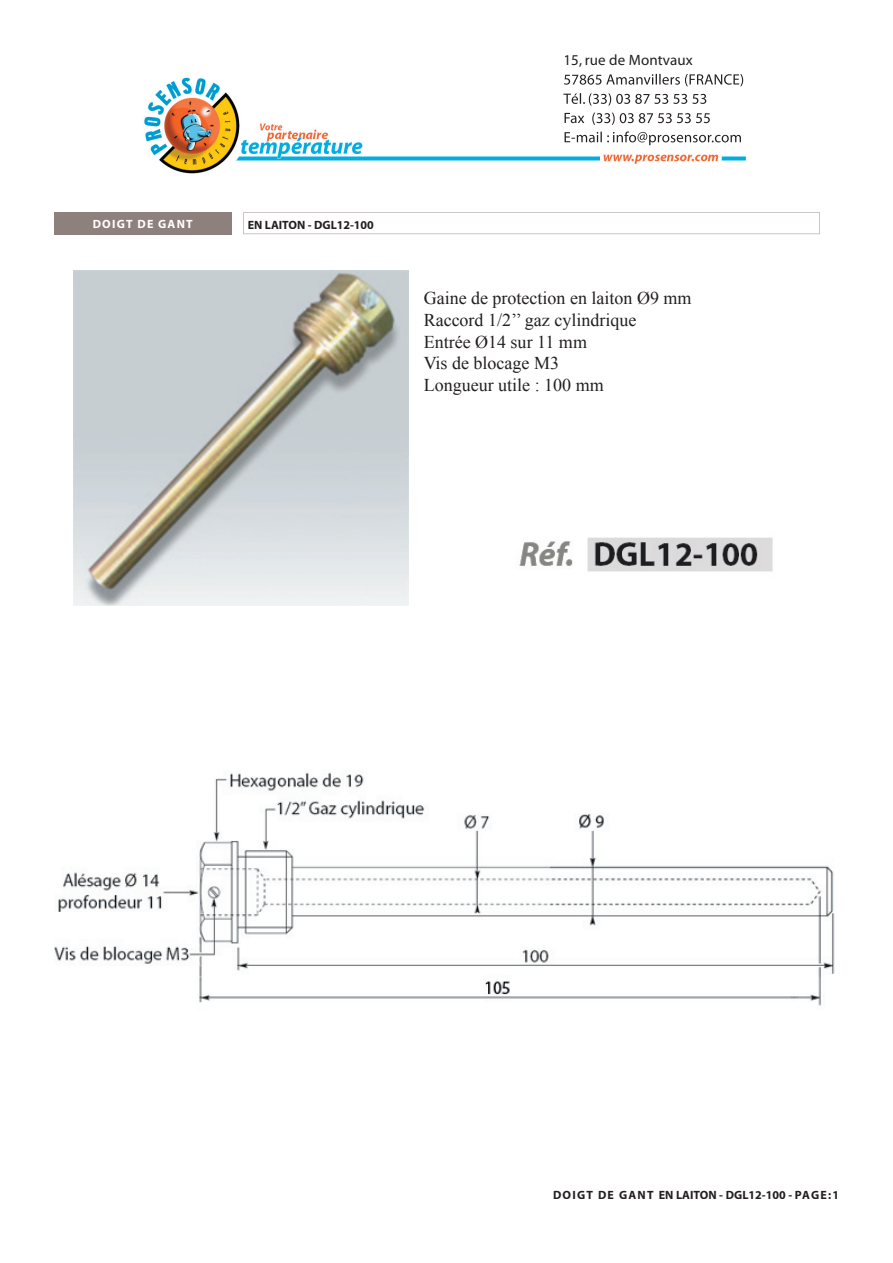
<style>
.page{position:relative;width:893px;height:1263px;background:#fff}
.page>*{position:absolute;margin:0;border:0;box-sizing:border-box;transform-origin:0 0}
.t1{font:18px/21.6px "Times New Roman";color:#231f20}
.t2{font:15px "Myriad";letter-spacing:.01em;color:#231f20}
.t3{font:700 12px "Myriad";color:#231f20}
.t4{font:700 12px "Myriad";letter-spacing:.1em;color:#fff}
</style>
<div class="page">
<img style="left:144px;top:73px;width:602px;height:101px">
<img style="left:564px;top:74px;width:179px;height:12px">
<img style="left:563px;top:93px;width:143px;height:13px">
<img style="left:565px;top:113px;width:145px;height:12px">
<img style="left:565px;top:131px;width:176px;height:14px">
<div style="left:54px;top:213px;width:177px;height:22px;background:#8e807c"></div>
<svg style="left:243px;top:212px;width:577px;height:22px"></svg>
<img style="left:74px;top:271px;width:334px;height:334px">
<img style="left:519px;top:537px;width:254px;height:35px">
<img style="left:54px;top:772px;width:781px;height:234px">
<p class="t2" style="left:563px;top:53px;width:131px">15, rue de Montvaux</p>
<p class="t4" style="left:93px;top:218px;width:102px">DOIGT DE GANT</p>
<p class="t3" style="left:248px;top:219px;width:128px">EN LAITON - DGL12-100</p>
<p class="t1" style="left:424px;top:287px;width:269px">Gaine de protection en laiton Ø9 mm<br>Raccord 1/2’’ gaz cylindrique<br>Entrée Ø14 sur 11 mm<br>Vis de blocage M3<br>Longueur utile : 100 mm</p>
<p class="t3" style="left:553px;top:1188px;width:287px">DOIGT DE GANT EN LAITON - DGL12-100 - PAGE:1</p>
</div>
